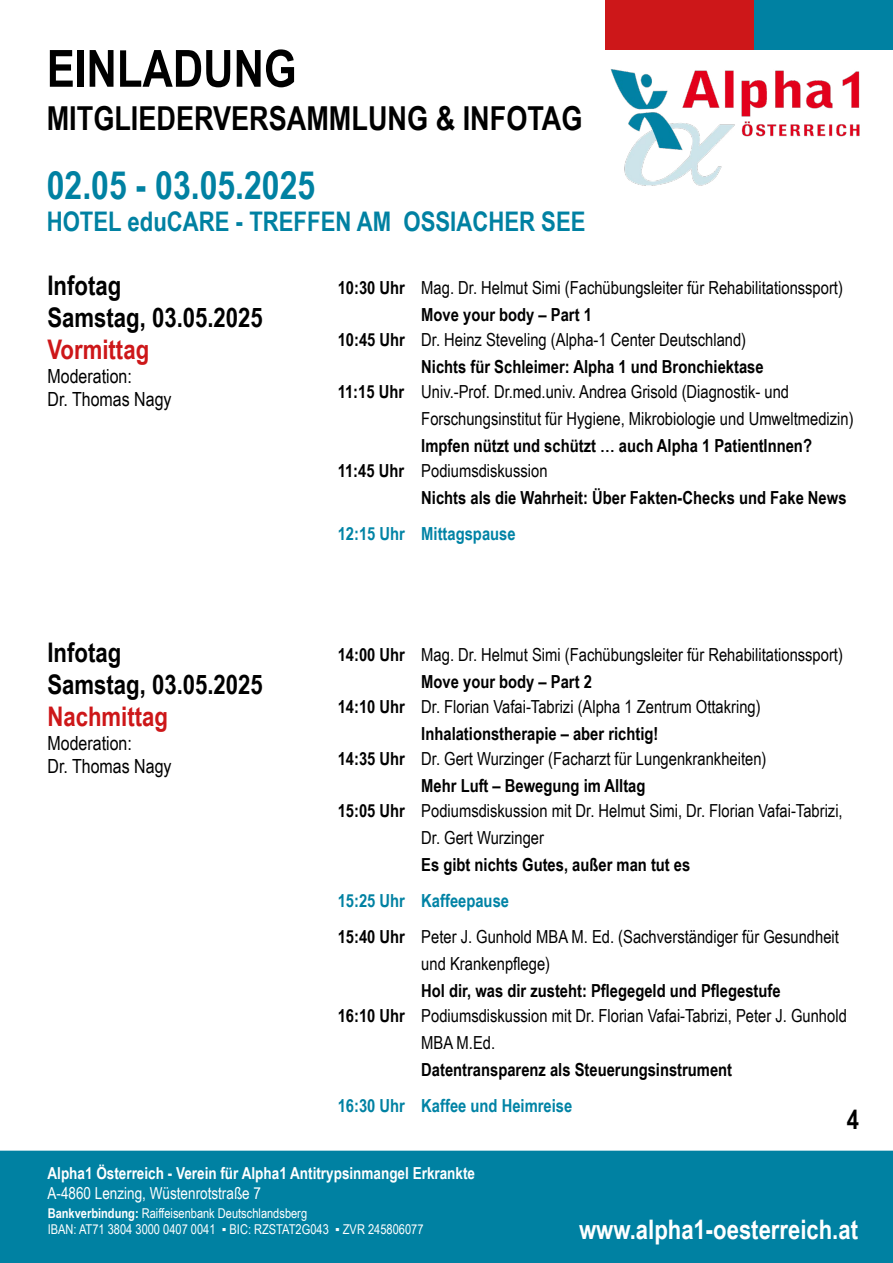
<style>
.page{position:relative;width:893px;height:1263px;background:#fff}
.page>*{position:absolute;margin:0;border:0;box-sizing:border-box;transform-origin:0 0}
.t1{font:700 51.3px "Arial Narrow";color:#000}
.t2{font:700 39px "Arial Narrow";color:#0081a2}
.t3{font:700 33px "Arial Narrow";color:#000}
.t4{font:700 27px/32.4px "Arial Narrow";color:#000}
.t5{font:700 27px "Arial Narrow";color:#0081a2}
.t6{font:700 27px "Arial Narrow";color:#cd1719}
.t7{font:700 26.85px "Arial Narrow";color:#fff}
.t8{font:700 26.85px "Arial Narrow";color:#000}
.t9{font:19.5px/23.4px "Arial Narrow";color:#000}
.t10{font:18px/27px "Arial Narrow";color:#000}
.t11{font:700 18px/27px "Arial Narrow";color:#000}
.t12{font:700 18px "Arial Narrow";color:#0083a5}
.t13{font:700 16.5px "Arial Narrow";color:#fff}
.t14{font:16.5px "Arial Narrow";color:#fff}
.t15{font:13.5px/16.2px "Arial Narrow";color:#fff}
.s1{font-weight:700}
.s2{font-weight:400}
.s3{font-weight:700;color:#0081a2}
.s4{font-weight:700;color:#0083a5}
.s5{color:#0081a2}
.s6{color:#0083a5}
</style>
<div class="page">
<div style="left:0;top:1151px;width:893px;height:112px;background:#0081a2"></div>
<div style="left:606px;top:0;width:149px;height:49px;background:#cd1719"></div>
<div style="left:754px;top:0;width:139px;height:49px;background:#0081a2"></div>
<img style="left:610px;top:69px;width:250px;height:117px">
<h1 class="t1" style="left:47px;top:30px;width:251px">EINLADUNG</h1>
<h3 class="t3" style="left:47px;top:93px;width:537px">MITGLIEDERVERSAMMLUNG &amp; INFOTAG</h3>
<h2 class="t2" style="left:47px;top:156px;width:270px">02.05 - 03.05.2025</h2>
<h3 class="t5" style="left:47px;top:201px;width:540px">HOTEL eduCARE - TREFFEN AM OSSIACHER SEE</h3>
<h3 class="t4" style="left:47px;top:267px;width:217px">Infotag<br>Samstag, 03.05.2025</h3>
<h3 class="t6" style="left:47px;top:329px;width:103px">Vormittag</h3>
<p class="t9" style="left:47px;top:363px;width:126px">Moderation:<br>Dr. Thomas Nagy</p>
<h3 class="t4" style="left:47px;top:635px;width:217px">Infotag<br>Samstag, 03.05.2025</h3>
<h3 class="t6" style="left:47px;top:696px;width:122px">Nachmittag</h3>
<p class="t9" style="left:47px;top:730px;width:126px">Moderation:<br>Dr. Thomas Nagy</p>
<p class="t10" style="left:421px;top:273px;width:423px;text-indent:-84px"><span class="s1">10:30 Uhr</span> Mag. Dr. Helmut Simi (Fachübungsleiter für Rehabilitationssport)<br><span class="s1">Move your body – Part 1</span></p>
<p class="t11" style="left:421px;top:325px;width:344px;text-indent:-84px">10:45 Uhr <span class="s2">Dr. Heinz Steveling (Alpha-1 Center Deutschland)<br></span>Nichts für Schleimer: Alpha 1 und Bronchiektase</p>
<p class="t10" style="left:421px;top:378px;width:434px;text-indent:-84px"><span class="s1">11:15 Uhr</span> Univ.-Prof. Dr.med.univ. Andrea Grisold (Diagnostik- und<br>Forschungsinstitut für Hygiene, Mikrobiologie und Umweltmedizin)</p>
<p class="t11" style="left:338px;top:432px;width:476px;line-height:25px;text-indent:84px">Impfen nützt und schützt … auch Alpha 1 PatientInnen?<br>11:45 Uhr <span class="s2">Podiumsdiskussion</span></p>
<p class="t11" style="left:421px;top:484px;width:427px">Nichts als die Wahrheit: Über Fakten-Checks und Fake News</p>
<p class="t12" style="left:338px;top:520px;width:179px">12:15 Uhr Mittagspause</p>
<p class="t10" style="left:421px;top:640px;width:423px;text-indent:-84px"><span class="s1">14:00 Uhr</span> Mag. Dr. Helmut Simi (Fachübungsleiter für Rehabilitationssport)<br><span class="s1">Move your body – Part 2</span></p>
<p class="t10" style="left:421px;top:693px;width:341px;text-indent:-84px"><span class="s1">14:10 Uhr</span> Dr. Florian Vafai-Tabrizi (Alpha 1 Zentrum Ottakring)<br><span class="s1">Inhalationstherapie – aber richtig!</span></p>
<p class="t10" style="left:421px;top:745px;width:347px;text-indent:-84px"><span class="s1">14:35 Uhr</span> Dr. Gert Wurzinger (Facharzt für Lungenkrankheiten)<br><span class="s1">Mehr Luft – Bewegung im Alltag</span></p>
<p class="t10" style="left:421px;top:797px;width:423px;text-indent:-84px"><span class="s1">15:05 Uhr</span> Podiumsdiskussion mit Dr. Helmut Simi, Dr. Florian Vafai-Tabrizi,<br>Dr. Gert Wurzinger</p>
<p class="t10" style="left:338px;top:846px;width:503px;line-height:36px;text-indent:84px"><span class="s1">Es gibt nichts Gutes, außer man tut es<br></span><span class="s3">15:25 Uhr</span> <span class="s4">Kaffeepause<br></span><span class="s1">15:40 Uhr</span> Peter J. Gunhold MBA M. Ed. (Sachverständiger für Gesundheit</p>
<p class="t10" style="left:421px;top:950px;width:130px">und Krankenpflege)</p>
<p class="t10" style="left:338px;top:978px;width:511px;line-height:25px;text-indent:84px"><span class="s1">Hol dir, was dir zusteht: Pflegegeld und Pflegestufe<br>16:10 Uhr</span> Podiumsdiskussion mit Dr. Florian Vafai-Tabrizi, Peter J. Gunhold</p>
<p class="t10" style="left:421px;top:1029px;width:75px">MBA M.Ed.</p>
<p class="t11" style="left:338px;top:1051px;width:396px;line-height:36px;text-indent:84px">Datentransparenz als Steuerungsinstrument<br><span class="s5">16:30 Uhr</span> <span class="s6">Kaffee und Heimreise</span></p>
<h3 class="t8" style="left:847px;top:1099px;width:14px">4</h3>
<p class="t13" style="left:47px;top:1161px;width:429px">Alpha1 Österreich - Verein für Alpha1 Antitrypsinmangel Erkrankte</p>
<p class="t14" style="left:47px;top:1181px;width:215px">A-4860 Lenzing, Wüstenrotstraße 7</p>
<p class="t15" style="left:48px;top:1204px;width:377px"><span class="s1">Bankverbindung:</span> Raiffeisenbank Deutschlandsberg<br>IBAN: AT71 3804 3000 0407 0041 ▪ BIC: RZSTAT2G043 ▪ ZVR 245806077</p>
<h3 class="t7" style="left:579px;top:1209px;width:280px">www.alpha1-oesterreich.at</h3>
</div>
